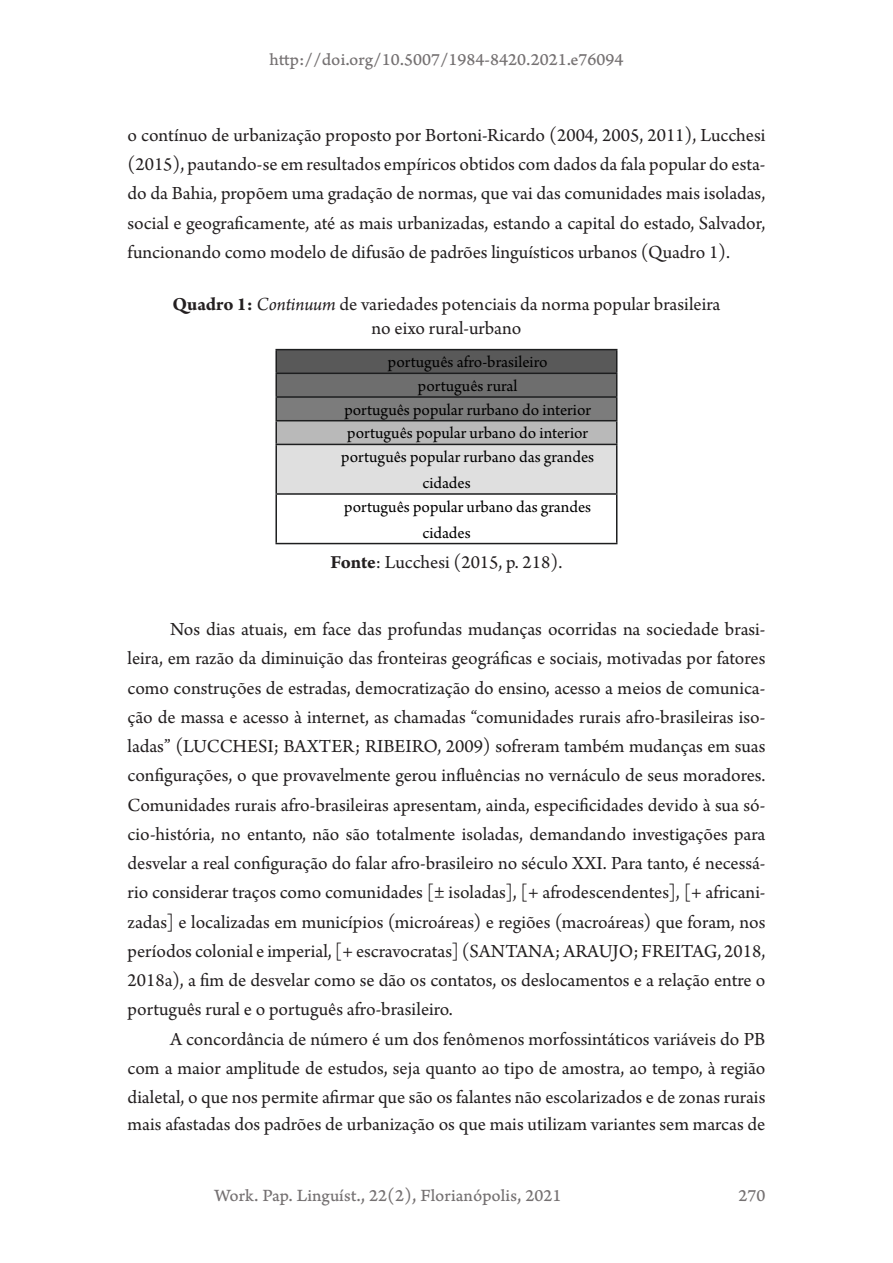
<style>
.page{position:relative;width:893px;height:1263px;background:#fff}
.page>*{position:absolute;margin:0;border:0;box-sizing:border-box;transform-origin:0 0}
.Legenda{font:19.5px/29.2px "Arno Pro";color:#231f20;text-align:justify}
.t1{font:18px "Arno Pro Caption";color:#757172}
.t2{font:17.25px/25.8px "Arno Pro";color:#000}
.s1{font-weight:700}
.s2{font-style:italic}
</style>
<div class="page">
<div style="left:276px;top:350px;width:341px;height:23px;background:#595959"></div>
<div style="left:276px;top:373px;width:341px;height:24px;background:#6e6e6e"></div>
<div style="left:276px;top:397px;width:341px;height:24px;background:#7c7c7c"></div>
<div style="left:276px;top:421px;width:341px;height:23px;background:#b9b9b9"></div>
<div style="left:276px;top:444px;width:341px;height:50px;background:#dfdfdf"></div>
<hr style="left:275px;top:349px;width:342px;height:1px;background:#1d1e1f">
<hr style="left:275px;top:350px;width:2px;height:23px;background:#1d1e1f">
<hr style="left:275px;top:373px;width:342px;height:1px;background:#1d1e1f">
<hr style="left:275px;top:374px;width:2px;height:22px;background:#1d1e1f">
<hr style="left:275px;top:396px;width:342px;height:2px;background:#1d1e1f">
<hr style="left:275px;top:398px;width:2px;height:22px;background:#1d1e1f">
<hr style="left:275px;top:420px;width:342px;height:1px;background:#1d1e1f">
<hr style="left:275px;top:421px;width:2px;height:23px;background:#1d1e1f">
<svg style="left:616px;top:350px;width:1px;height:94px"></svg>
<hr style="left:275px;top:444px;width:342px;height:1px;background:#1d1e1f">
<hr style="left:275px;top:445px;width:2px;height:48px;background:#1d1e1f">
<hr style="left:616px;top:445px;width:1px;height:48px;background:#1d1e1f">
<hr style="left:275px;top:493px;width:342px;height:2px;background:#1d1e1f">
<hr style="left:275px;top:495px;width:2px;height:48px;background:#1d1e1f">
<hr style="left:616px;top:495px;width:1px;height:48px;background:#1d1e1f">
<hr style="left:275px;top:543px;width:342px;height:1px;background:#1d1e1f">
<p class="t1" style="left:269px;top:49px;width:356px">http://doi.org/10.5007/1984-8420.2021.e76094</p>
<p class="Legenda" style="left:128px;top:121px;width:639px">o contínuo de urbanização proposto por Bortoni-Ricardo (2004, 2005, 2011), Lucchesi (2015), pautando-se em resultados empíricos obtidos com dados da fala popular do esta&shy;do da Bahia, propõem uma gradação de normas, que vai das comunidades mais isoladas, social e geograficamente, até as mais urbanizadas, estando a capital do estado, Salvador, funcionando como modelo de difusão de padrões linguísticos urbanos (Quadro 1).</p>
<p class="Legenda" style="left:173px;top:291px;width:549px"><span class="s1">Quadro 1:</span> <span class="s2">Continuum</span> de variedades potenciais da norma popular brasileira</p>
<p class="Legenda" style="left:372px;top:314px;width:151px">no eixo rural-urbano</p>
<p class="t2" style="left:388px;top:350px;width:161px">português afro-brasileiro</p>
<p class="t2" style="left:418px;top:374px;width:101px">português rural</p>
<p class="t2" style="left:344px;top:398px;width:248px">português popular rurbano do interior</p>
<p class="t2" style="left:347px;top:421px;width:242px">português popular urbano do interior</p>
<p class="t2" style="left:422px;top:445px;width:173px;text-indent:-81px">português popular rurbano das grandes cidades</p>
<p class="t2" style="left:422px;top:494px;width:170px;text-indent:-78px">português popular urbano das grandes cidades</p>
<p class="Legenda" style="left:331px;top:548px;width:233px"><span class="s1">Fonte</span>: Lucchesi (2015, p. 218).</p>
<p class="Legenda" style="left:128px;top:616px;width:639px;text-indent:43px">Nos dias atuais, em face das profundas mudanças ocorridas na sociedade brasi&shy;leira, em razão da diminuição das fronteiras geográficas e sociais, motivadas por fatores como construções de estradas, democratização do ensino, acesso a meios de comunica&shy;ção de massa e acesso à internet, as chamadas “comunidades rurais afro-brasileiras iso&shy;ladas” (LUCCHESI; BAXTER; RIBEIRO, 2009) sofreram também mudanças em suas configurações, o que provavelmente gerou influências no vernáculo de seus moradores.<br>Comunidades rurais afro-brasileiras apresentam, ainda, especificidades devido à sua só&shy;cio-história, no entanto, não são totalmente isoladas, demandando investigações para desvelar a real configuração do falar afro-brasileiro no século XXI. Para tanto, é necessá&shy;rio considerar traços como comunidades [± isoladas], [+ afrodescendentes], [+ africani&shy;zadas] e localizadas em municípios (microáreas) e regiões (macroáreas) que foram, nos períodos colonial e imperial, [+ escravocratas] (SANTANA; ARAUJO; FREITAG, 2018, 2018a), a fim de desvelar como se dão os contatos, os deslocamentos e a relação entre o português rural e o português afro-brasileiro.</p>
<p class="Legenda" style="left:128px;top:1025px;width:639px;text-indent:43px">A concordância de número é um dos fenômenos morfossintáticos variáveis do PB com a maior amplitude de estudos, seja quanto ao tipo de amostra, ao tempo, à região dialetal, o que nos permite afirmar que são os falantes não escolarizados e de zonas rurais</p>
<p class="Legenda" style="left:128px;top:1111px;width:639px">mais afastadas dos padrões de urbanização os que mais utilizam variantes sem marcas de</p>
<p class="t1" style="left:215px;top:1184px;width:348px">Work. Pap. Linguíst., 22(2), Florianópolis, 2021</p>
<p class="t1" style="left:738px;top:1184px;width:28px">270</p>
</div>
